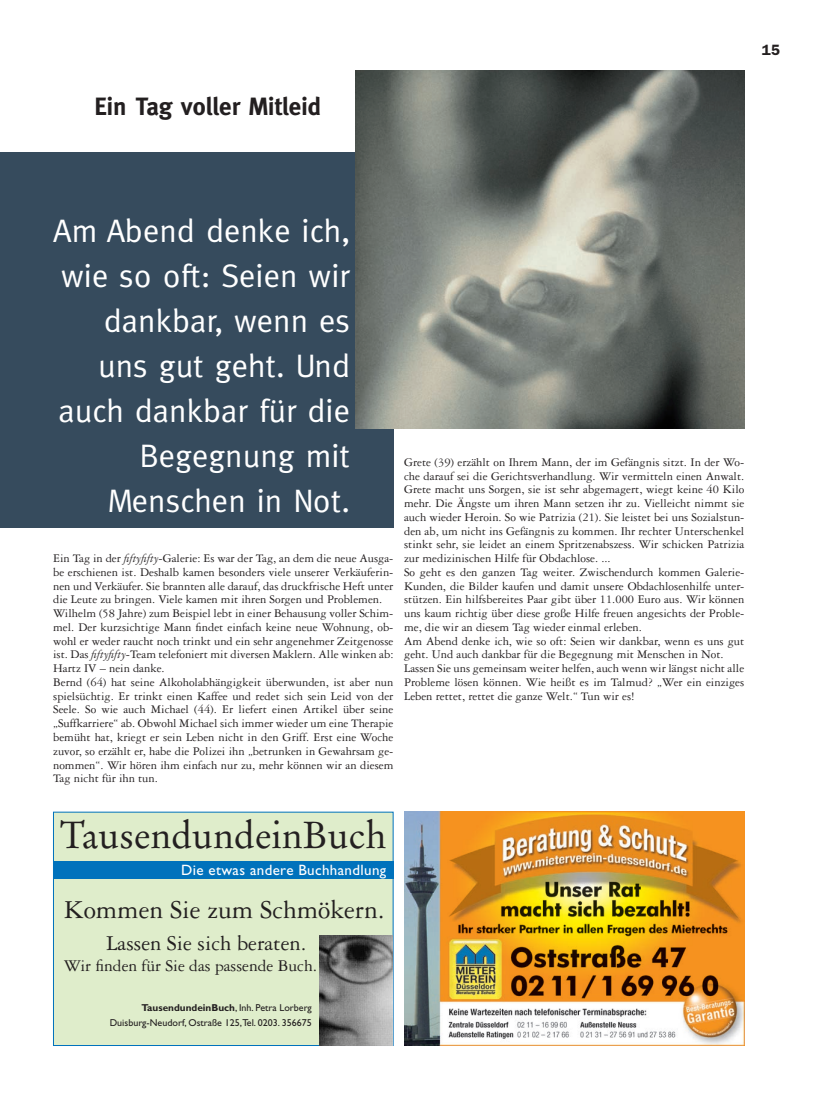
<style>
.page{position:relative;width:833px;height:1099px;background:#fff}
.page>*{position:absolute;margin:0;border:0;box-sizing:border-box;transform-origin:0 0}
.t1{font:37.5px "Stempel Garamond";color:#231f20}
.t2{font:32.5px/45px "Meta";letter-spacing:.005em;color:#fff;text-align:right}
.t3{font:27.5px "Garamond Three";color:#231f20}
.t4{font:700 25px "Meta";color:#231f20}
.t5{font:22.5px "Garamond Three";color:#231f20}
.t6{font:17.5px "Garamond Three";color:#231f20}
.t7{font:15px "Gill Sans";letter-spacing:.025em;color:#fff}
.t8{font:600 15px "Franklin Gothic";color:#231f20}
.t9{font:12.5px/13.8px "Garamond Three";color:#231f20}
.t10{font:10px/15px "Gill Sans";color:#231f20;text-align:right}
.s1{font-style:italic}
.s2{font-weight:700}
</style>
<div class="page">
<div style="left:0;top:152px;width:393px;height:376px;background:#364b5d"></div>
<img style="left:404px;top:811px;width:340px;height:234px">
<div style="left:53px;top:812px;width:340px;height:233px;background:#dfedcb"></div>
<div style="left:53px;top:861px;width:340px;height:18px;background:#0072bc"></div>
<img style="left:319px;top:935px;width:74px;height:110px">
<img style="left:355px;top:71px;width:389px;height:358px">
<h3 class="t4" style="left:94px;top:92px;width:228px">Ein Tag voller Mitleid</h3>
<p class="t8" style="left:762px;top:41px;width:20px">15</p>
<h2 class="t2" style="left:53px;top:208px;width:298px">Am Abend denke ich, wie so oft: Seien wir dankbar, wenn es uns gut geht. Und auch dankbar für die<br>Begegnung mit<br>Menschen in Not.</h2>
<p class="t9" style="left:53px;top:551px;width:342px">Ein Tag in der <span class="s1">fiftyfifty</span>-Galerie: Es war der Tag, an dem die neue Ausga&shy;be erschienen ist. Deshalb kamen besonders viele unserer Verkäuferin&shy;nen und Verkäufer. Sie brannten alle darauf, das druckfrische Heft unter die Leute zu bringen. Viele kamen mit ihren Sorgen und Problemen.<br>Wilhelm (58 Jahre) zum Beispiel lebt in einer Behausung voller Schim&shy;mel. Der kurzsichtige Mann findet einfach keine neue Wohnung, ob&shy;wohl er weder raucht noch trinkt und ein sehr angenehmer Zeitgenosse ist. Das <span class="s1">fiftyfifty</span>-Team telefoniert mit diversen Maklern. Alle winken ab:<br>Hartz IV – nein danke.<br>Bernd (64) hat seine Alkoholabhängigkeit überwunden, ist aber nun spielsüchtig. Er trinkt einen Kaffee und redet sich sein Leid von der Seele. So wie auch Michael (44). Er liefert einen Artikel über seine „Suffkarriere“ ab. Obwohl Michael sich immer wieder um eine Therapie bemüht hat, kriegt er sein Leben nicht in den Griff. Erst eine Woche zuvor, so erzählt er, habe die Polizei ihn „betrunken in Gewahrsam ge&shy;nommen“. Wir hören ihm einfach nur zu, mehr können wir an diesem Tag nicht für ihn tun.</p>
<p class="t9" style="left:404px;top:455px;width:342px">Grete (39) erzählt on Ihrem Mann, der im Gefängnis sitzt. In der Wo&shy;che darauf sei die Gerichtsverhandlung. Wir vermitteln einen Anwalt.<br>Grete macht uns Sorgen, sie ist sehr abgemagert, wiegt keine 40 Kilo mehr. Die Ängste um ihren Mann setzen ihr zu. Vielleicht nimmt sie auch wieder Heroin. So wie Patrizia (21). Sie leistet bei uns Sozialstun&shy;den ab, um nicht ins Gefängnis zu kommen. Ihr rechter Unterschenkel stinkt sehr, sie leidet an einem Spritzenabszess. Wir schicken Patrizia zur medizinischen Hilfe für Obdachlose. ...<br>So geht es den ganzen Tag weiter. Zwischendurch kommen Galerie-Kunden, die Bilder kaufen und damit unsere Obdachlosenhilfe unter&shy;stützen. Ein hilfsbereites Paar gibt über 11.000 Euro aus. Wir können uns kaum richtig über diese große Hilfe freuen angesichts der Proble&shy;me, die wir an diesem Tag wieder einmal erleben.<br>Am Abend denke ich, wie so oft: Seien wir dankbar, wenn es uns gut geht. Und auch dankbar für die Begegnung mit Menschen in Not.<br>Lassen Sie uns gemeinsam weiter helfen, auch wenn wir längst nicht alle Probleme lösen können. Wie heißt es im Talmud? „Wer ein einziges Leben rettet, rettet die ganze Welt.“ Tun wir es!</p>
<h1 class="t1" style="left:60px;top:812px;width:327px">TausendundeinBuch</h1>
<p class="t7" style="left:181px;top:861px;width:207px">Die etwas andere Buchhandlung</p>
<h3 class="t3" style="left:64px;top:895px;width:322px">Kommen Sie zum Schmökern.</h3>
<h3 class="t5" style="left:106px;top:930px;width:201px">Lassen Sie sich beraten.</h3>
<h3 class="t6" style="left:64px;top:956px;width:255px">Wir finden für Sie das passende Buch.</h3>
<p class="t10" style="left:110px;top:1000px;width:204px"><span class="s2">TausendundeinBuch</span>, Inh. Petra Lorberg<br>Duisburg-Neudorf, Ostraße 125,Tel. 0203. 356675</p>
</div>
